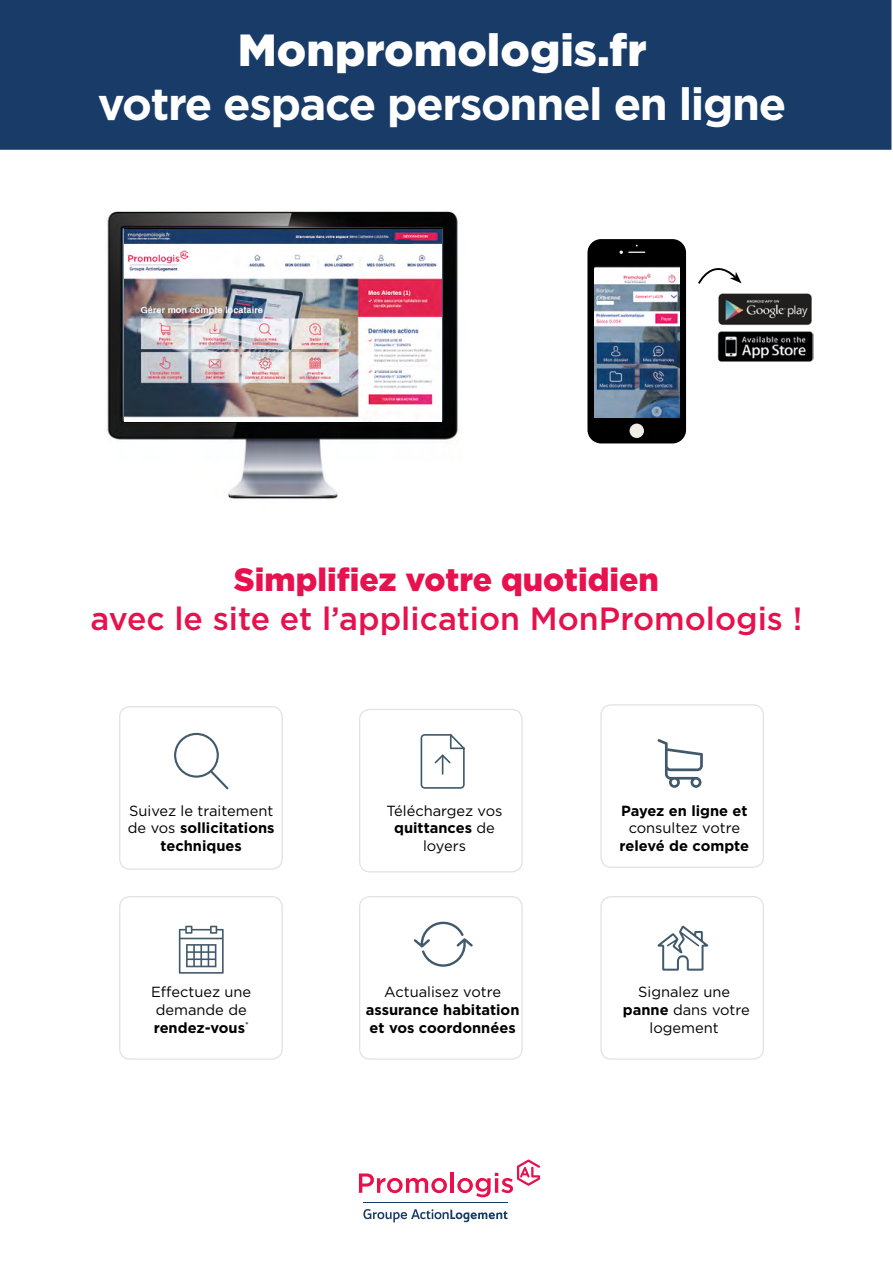
<style>
.page{position:relative;width:893px;height:1263px;background:#fff}
.page>*{position:absolute;margin:0;border:0;box-sizing:border-box;transform-origin:0 0}
.t1{font:700 45px "Gotham";letter-spacing:-.03em;color:#fff}
.t2{font:900 45px "Gotham";color:#fff}
.t3{font:500 32.1px "Gotham";color:#e6114d}
.t4{font:900 32.1px "Gotham";color:#e6114d}
.t5{font:14.7px/17.5px "Gotham";color:#000;text-align:center}
.t6{font:700 14.7px/17.5px "Gotham";color:#000}
.s1{font-weight:400}
.s2{font-weight:700}
</style>
<div class="page">
<svg style="left:359px;top:1173px;width:88px;height:20px"></svg>
<hr style="left:450px;top:1173px;width:4px;height:20px;background:#e6114d">
<svg style="left:363px;top:1209px;width:145px;height:13px"></svg>
<hr style="left:364px;top:1202px;width:144px;height:1px;background:#183b68">
<svg style="left:457px;top:1159px;width:83px;height:38px"></svg>
<div style="left:0;top:0;width:892px;height:150px;background:#183b68"></div>
<img style="left:107px;top:211px;width:351px;height:289px">
<img style="left:125px;top:229px;width:317px;height:193px">
<div style="left:587px;top:239px;width:99px;height:204px;background:#000;border-radius:14px"></div>
<div style="left:630px;top:424px;width:14px;height:14px;background:#f0ede6;border-radius:50%"></div>
<svg style="left:619px;top:245px;width:26px;height:9px"></svg>
<img style="left:594px;top:266px;width:85px;height:151px">
<svg style="left:597px;top:301px;width:17px;height:4px"></svg>
<svg style="left:663px;top:295px;width:5px;height:4px"></svg>
<img style="left:717px;top:293px;width:97px;height:69px">
<svg style="left:698px;top:268px;width:44px;height:16px"></svg>
<div style="left:397px;top:239px;width:14px;height:5px;background:#1b3d6a"></div>
<div style="left:119px;top:896px;width:164px;height:164px;border:1px solid #e3e3e3;border-radius:10px"></div>
<div style="left:359px;top:896px;width:164px;height:164px;border:1px solid #e3e3e3;border-radius:10px"></div>
<div style="left:600px;top:704px;width:164px;height:164px;border:1px solid #e3e3e3;border-radius:10px"></div>
<div style="left:119px;top:706px;width:164px;height:164px;border:1px solid #e3e3e3;border-radius:10px"></div>
<div style="left:600px;top:896px;width:164px;height:164px;border:1px solid #e3e3e3;border-radius:10px"></div>
<div style="left:359px;top:709px;width:164px;height:163px;border:1px solid #e3e3e3;border-radius:10px"></div>
<svg style="left:174px;top:733px;width:54px;height:56px"></svg>
<svg style="left:421px;top:734px;width:44px;height:55px"></svg>
<svg style="left:657px;top:739px;width:46px;height:49px"></svg>
<svg style="left:413px;top:921px;width:60px;height:46px"></svg>
<svg style="left:179px;top:926px;width:45px;height:48px"></svg>
<svg style="left:657px;top:926px;width:51px;height:45px"></svg>
<h1 class="t2" style="left:238px;top:19px;width:410px">Monpromologis.fr</h1>
<h1 class="t1" style="left:98px;top:74px;width:690px">votre espace personnel en ligne</h1>
<h2 class="t4" style="left:234px;top:558px;width:427px">Simplifiez votre quotidien</h2>
<h2 class="t3" style="left:91px;top:597px;width:713px">avec le site et l’application MonPromologis !</h2>
<p class="t6" style="left:128px;top:801px;width:148px;text-align:center"><span class="s1">Suivez le traitement de vos</span> sollicitations techniques</p>
<p class="t5" style="left:151px;top:983px;width:102px;text-align:left">Effectuez une demande de <span class="s2">rendez-vous</span><sup>*</sup></p>
<p class="t5" style="left:386px;top:801px;width:118px">Téléchargez vos <span class="s2">quittances</span> de loyers</p>
<p class="t6" style="left:621px;top:801px;width:128px">Payez en ligne et</p>
<p class="t5" style="left:629px;top:819px;width:113px">consultez votre</p>
<p class="t6" style="left:620px;top:837px;width:131px">relevé de compte</p>
<p class="t5" style="left:384px;top:983px;width:118px">Actualisez votre</p>
<p class="t6" style="left:366px;top:1001px;width:155px">assurance habitation et vos coordonnées</p>
<p class="t5" style="left:623px;top:983px;width:128px">Signalez une <span class="s2">panne</span> dans votre logement</p>
</div>
